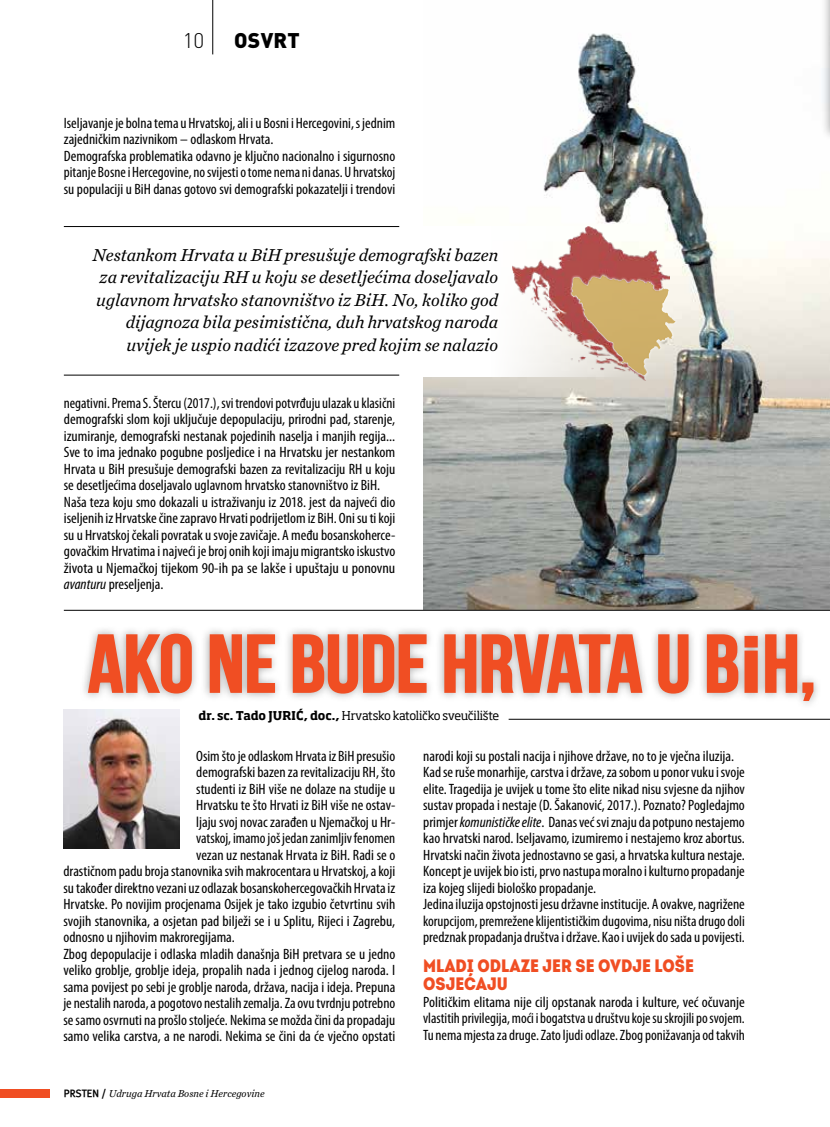
<style>
.page{position:relative;width:830px;height:1127px;background:#fff}
.page>*{position:absolute;margin:0;border:0;box-sizing:border-box;transform-origin:0 0}
.t1{font:81.15px "Bebas Neue";color:#f04e23;scale:1.08 1}
.t2{font:900 21px "DIN Pro";letter-spacing:.01em;color:#000}
.t3{font:300 21px "DIN Pro";color:#000}
.t4{font:italic 18px/22.5px "Chronicle Text G2";color:#000;text-align:right}
.t5{font:18px/18px "Intro Cond Black Free";color:#f04e23}
.t6{font:condensed 15px/16.5px "Myriad Pro";color:#000}
.t7{font:condensed 15px/16.5px "Myriad Pro";color:#000;text-align:justify;scale:1.04 1}
.t8{font:condensed 15px "Myriad Pro";color:#000;scale:1.05 1}
.t9{font:12px "Soho Std";letter-spacing:-.025em;color:#000}
.t10{font:italic 10.5px "Chronicle Text G2";color:#000}
.s1{font-style:italic}
.s2{font-family:"Helvetica";font-weight:700;font-size:76.2px}
.s3{font-weight:700}
.s4{font-family:"Meta HR";font-weight:700;font-style:normal}
</style>
<div class="page">
<img style="left:423px;top:33px;width:406px;height:577px">
<hr style="left:212px;top:0;width:1px;height:54px;background:#000">
<div style="left:0;top:1089px;width:49px;height:8px;background:#f04e23"></div>
<div style="left:80px;top:625px;width:741px;height:85px;background:#000;opacity:.35"></div>
<svg style="left:87px;top:633px;width:105px;height:61px;background:#d2b1a8"></svg>
<svg style="left:209px;top:633px;width:67px;height:61px;background:#d2ada3"></svg>
<svg style="left:292px;top:633px;width:135px;height:61px;background:#d1afa5"></svg>
<svg style="left:443px;top:633px;width:200px;height:61px;background:#d3b1a8"></svg>
<svg style="left:657px;top:633px;width:32px;height:61px;background:#d3aea4"></svg>
<svg style="left:705px;top:633px;width:108px;height:69px"></svg>
<hr style="left:508px;top:719px;width:321px;height:1px;background:#000">
<img style="left:63px;top:710px;width:116px;height:138px">
<div style="left:819px;top:0;width:10px;height:142px;background:#000;opacity:.35"></div>
<hr style="left:829px;top:0;width:1px;height:133px;background:#f04e23">
<div style="left:404px;top:226px;width:257px;height:151px;background:#fff"></div>
<hr style="left:64px;top:226px;width:335px;height:1px;background:#000">
<hr style="left:64px;top:375px;width:335px;height:1px;background:#000">
<hr style="left:64px;top:610px;width:765px;height:1px;background:#000">
<div style="left:511px;top:226px;width:159px;height:155px;background:#fff;opacity:.75"></div>
<img style="left:512px;top:227px;width:157px;height:153px">
<div style="left:569px;top:272px;width:108px;height:106px;background:#fff;opacity:.75"></div>
<img style="left:571px;top:275px;width:104px;height:100px">
<h2 class="t3" style="left:183px;top:26px;width:23px">10</h2>
<h2 class="t2" style="left:234px;top:26px;width:67px">OSVRT</h2>
<p class="t6" style="left:64px;top:115px;width:333px">Iseljavanje je bolna tema u Hrvatskoj, ali i u Bosni i Hercegovini, s jednim zajedničkim nazivnikom – odlaskom Hrvata.<br>Demografska problematika odavno je ključno nacionalno i sigurnosno pitanje Bosne i Hercegovine, no svijesti o tome nema ni danas. U hrvatskoj su populaciji u BiH danas gotovo svi demografski pokazatelji i trendovi</p>
<p class="t4" style="left:92px;top:243px;width:407px">Nestankom Hrvata u BiH presušuje demografski bazen za revitalizaciju RH u koju se desetljećima doseljavalo uglavnom hrvatsko stanovništvo iz BiH. No, koliko god dijagnoza bila pesimistična, duh hrvatskog naroda uvijek je uspio nadići izazove pred kojim se nalazio</p>
<p class="t6" style="left:64px;top:394px;width:333px">negativni. Prema S. Štercu (2017.), svi trendovi potvrđuju ulazak u klasični demografski slom koji uključuje depopulaciju, prirodni pad, starenje, izumiranje, demografski nestanak pojedinih naselja i manjih regija...<br>Sve to ima jednako pogubne posljedice i na Hrvatsku jer nestankom Hrvata u BiH presušuje demografski bazen za revitalizaciju RH u koju se desetljećima doseljavalo uglavnom hrvatsko stanovništvo iz BiH.<br>Naša teza koju smo dokazali u istraživanju iz 2018. jest da najveći dio iseljenih iz Hrvatske čine zapravo Hrvati podrijetlom iz BiH. Oni su ti koji su u Hrvatskoj čekali povratak u svoje zavičaje. A među bosanskoherce&shy;govačkim Hrvatima i najveći je broj onih koji imaju migrantsko iskustvo života u Njemačkoj tijekom 90-ih pa se lakše i upuštaju u ponovnu <span class="s1">avanturu</span> preseljenja.</p>
<h1 class="t1" style="left:88px;top:619px;width:675px">AKO NE BUDE HRVATA U B<span class="s2">i</span>H,</h1>
<p class="t9" style="left:198px;top:708px;width:302px"><span class="s3">dr. sc. Tado JURIĆ, doc.,</span> Hrvatsko katoličko sveučilište</p>
<p class="t6" style="left:196px;top:747px;width:200px">Osim što je odlaskom Hrvata iz BiH presušio</p>
<p class="t6" style="left:196px;top:764px;width:200px">demografski bazen za revitalizaciju RH, što</p>
<p class="t6" style="left:196px;top:780px;width:200px">studenti iz BiH više ne dolaze na studije u</p>
<p class="t6" style="left:196px;top:797px;width:200px">Hrvatsku te što Hrvati iz BiH više ne ostav-</p>
<p class="t6" style="left:196px;top:813px;width:200px">ljaju svoj novac zarađen u Njemačkoj u Hr-</p>
<p class="t6" style="left:196px;top:830px;width:200px">vatskoj, imamo još jedan zanimljiv fenomen</p>
<p class="t6" style="left:196px;top:846px;width:200px">vezan uz nestanak Hrvata iz BiH. Radi se o</p>
<p class="t6" style="left:63px;top:863px;width:333px">drastičnom padu broja stanovnika svih makrocentara u Hrvatskoj, a koji</p>
<p class="t6" style="left:63px;top:879px;width:333px">su također direktno vezani uz odlazak bosanskohercegovačkih Hrvata iz</p>
<p class="t6" style="left:63px;top:896px;width:333px">Hrvatske. Po novijim procjenama Osijek je tako izgubio četvrtinu svih</p>
<p class="t8" style="left:63px;top:911px;width:317px">svojih stanovnika, a osjetan pad bilježi se i u Splitu, Rijeci i Zagrebu,</p>
<p class="t6" style="left:63px;top:929px;width:173px">odnosno u njihovim makroregijama.</p>
<p class="t6" style="left:63px;top:945px;width:333px">Zbog depopulacije i odlaska mladih današnja BiH pretvara se u jedno</p>
<p class="t8" style="left:63px;top:961px;width:317px">veliko groblje, groblje ideja, propalih nada i jednog cijelog naroda. I</p>
<p class="t6" style="left:63px;top:978px;width:333px">sama povijest po sebi je groblje naroda, država, nacija i ideja. Prepuna</p>
<p class="t6" style="left:63px;top:995px;width:333px">je nestalih naroda, a pogotovo nestalih zemalja. Za ovu tvrdnju potrebno</p>
<p class="t6" style="left:63px;top:1011px;width:333px">se samo osvrnuti na prošlo stoljeće. Nekima se možda čini da propadaju</p>
<p class="t7" style="left:63px;top:1028px;width:320px">samo velika carstva, a ne narodi. Nekima se čini da će vječno opstati</p>
<p class="t10" style="left:64px;top:1087px;width:202px"><span class="s4">PRSTEN /</span> Udruga Hrvata Bosne i Hercegovine</p>
<p class="t6" style="left:423px;top:747px;width:323px">narodi koji su postali nacija i njihove države, no to je vječna iluzija.<br>Kad se ruše monarhije, carstva i države, za sobom u ponor vuku i svoje elite. Tragedija je uvijek u tome što elite nikad nisu svjesne da njihov sustav propada i nestaje (D. Šakanović, 2017.). Poznato? Pogledajmo primjer <span class="s1">komunističke elite</span>. Danas već svi znaju da potpuno nestajemo kao hrvatski narod. Iseljavamo, izumiremo i nestajemo kroz abortus.<br>Hrvatski način života jednostavno se gasi, a hrvatska kultura nestaje.<br>Koncept je uvijek bio isti, prvo nastupa moralno i kulturno propadanje iza kojeg slijedi biološko propadanje.<br>Jedina iluzija opstojnosti jesu državne institucije. A ovakve, nagrižene korupcijom, premrežene klijentističkim dugovima, nisu ništa drugo doli predznak propadanja društva i države. Kao i uvijek do sada u povijesti.</p>
<p class="t5" style="left:423px;top:956px;width:272px">MLADI ODLAZE JER SE OVDJE LOŠE<br>OSJEĆAJU</p>
<p class="t7" style="left:423px;top:993px;width:311px">Političkim elitama nije cilj opstanak naroda i kulture, već očuvanje vlastitih privilegija, moći i bogatstva u društvu koje su skrojili po svojem.<br>Tu nema mjesta za druge. Zato ljudi odlaze. Zbog ponižavanja od takvih</p>
</div>
